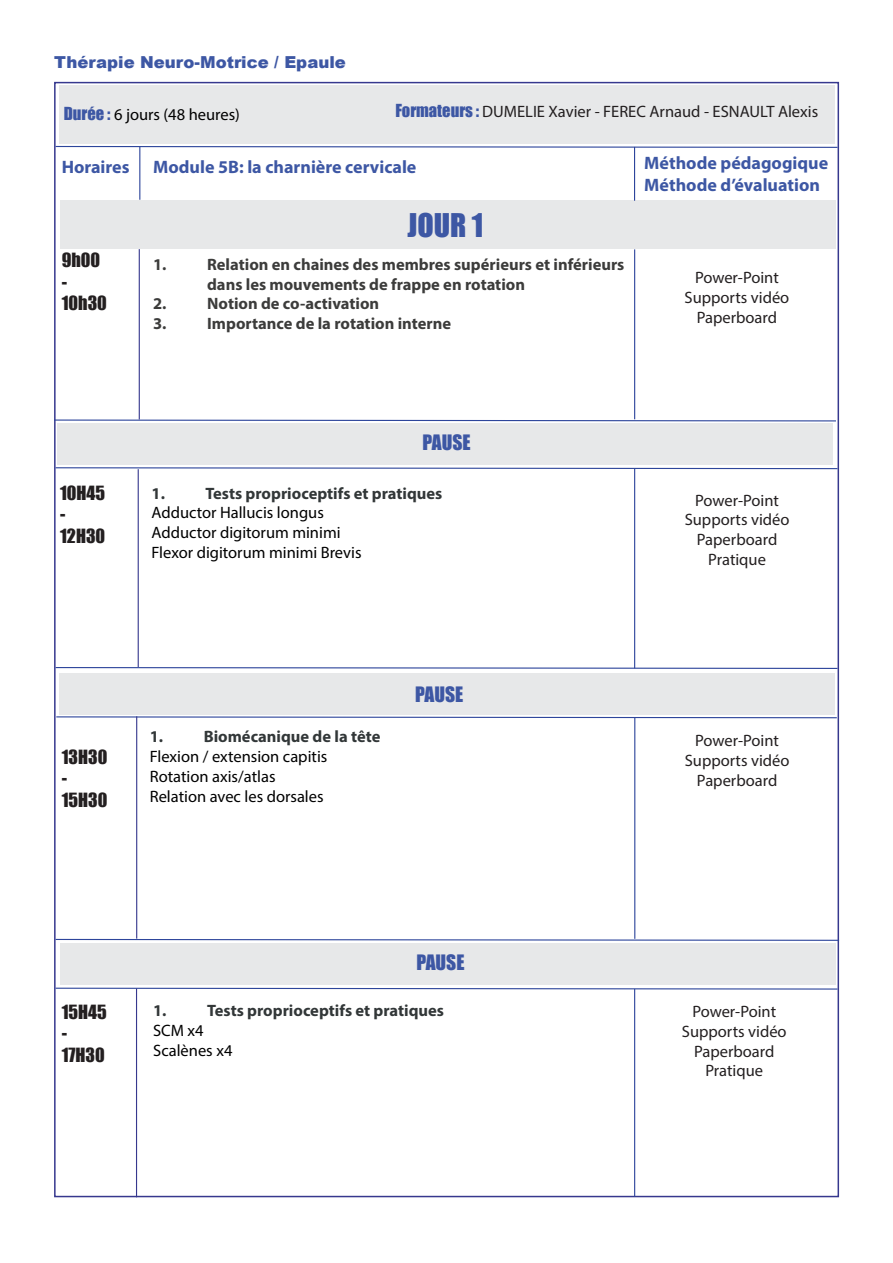
<style>
.page{position:relative;width:893px;height:1263px;background:#fff}
.page>*{position:absolute;margin:0;border:0;box-sizing:border-box;transform-origin:0 0}
.t1{font:30px "Impact";color:#3d57a4}
.t2{font:19.5px "Impact";color:#3d57a4}
.t3{font:700 18px/21.6px "Myriad Pro";color:#3d57a4}
.t4{font:18px/21.6px "Impact";color:#231f20}
.t5{font:16.5px/19.8px "Myriad Pro";color:#231f20;text-align:center}
.t6{font:16.5px "Myriad Pro";color:#000}
.t7{font:700 16.5px "Myriad Pro";color:#3c3c3b}
.t8{font:700 16.5px "Myriad Pro";color:#323738}
.t9{font:900 16.5px "Arial";color:#3d57a4}
.s1{font-family:"Impact";color:#3d57a4}
</style>
<div class="page">
<div style="left:59px;top:85px;width:775px;height:58px;background:#e7e8e9"></div>
<div style="left:60px;top:201px;width:775px;height:48px;background:#e7e8e9"></div>
<svg style="left:54px;top:145px;width:785px;height:3px"></svg>
<svg style="left:54px;top:419px;width:782px;height:3px"></svg>
<hr style="left:139px;top:147px;width:1px;height:53px;background:#2d459b">
<hr style="left:634px;top:147px;width:1px;height:54px;background:#2d459b">
<hr style="left:139px;top:249px;width:1px;height:170px;background:#36388e">
<hr style="left:634px;top:249px;width:1px;height:170px;background:#2d459b">
<div style="left:57px;top:424px;width:776px;height:41px;background:#e7e8e9"></div>
<svg style="left:54px;top:467px;width:785px;height:3px"></svg>
<hr style="left:634px;top:469px;width:1px;height:199px;background:#2d459b">
<svg style="left:54px;top:987px;width:785px;height:3px"></svg>
<hr style="left:138px;top:469px;width:1px;height:198px;background:#36388e">
<svg style="left:54px;top:666px;width:785px;height:3px"></svg>
<div style="left:59px;top:673px;width:775px;height:41px;background:#e7e8e9"></div>
<svg style="left:55px;top:716px;width:783px;height:3px"></svg>
<hr style="left:136px;top:716px;width:1px;height:223px;background:#36388e">
<hr style="left:634px;top:718px;width:1px;height:221px;background:#2d459b">
<div style="left:60px;top:943px;width:776px;height:41px;background:#e7e8e9"></div>
<svg style="left:54px;top:938px;width:786px;height:3px"></svg>
<hr style="left:136px;top:988px;width:1px;height:209px;background:#36388e">
<hr style="left:634px;top:989px;width:1px;height:208px;background:#2d459b">
<p class="t9" style="left:54px;top:50px;width:293px">Thérapie Neuro-Motrice / Epaule</p>
<p class="t6" style="left:64px;top:104px;width:178px"><span class="s1">Durée :</span> 6 jours (48 heures)</p>
<p class="t5" style="left:395px;top:102px;width:424px"><span class="s1">Formateurs :</span> DUMELIE Xavier - FEREC Arnaud - ESNAULT Alexis</p>
<p class="t3" style="left:62px;top:156px;width:69px">Horaires</p>
<p class="t3" style="left:153px;top:156px;width:265px">Module 5B: la charnière cervicale</p>
<p class="t3" style="left:644px;top:152px;width:185px">Méthode pédagogique<br>Méthode d’évaluation</p>
<p class="t1" style="left:407px;top:201px;width:77px">JOUR 1</p>
<p class="t4" style="left:62px;top:249px;width:47px">9h00 -<br>10h30</p>
<p class="t7" style="left:153px;top:253px;width:15px">1.</p>
<p class="t7" style="left:207px;top:253px;width:419px">Relation en chaines des membres supérieurs et inférieurs</p>
<p class="t7" style="left:207px;top:273px;width:319px">dans les mouvements de frappe en rotation</p>
<p class="t7" style="left:153px;top:293px;width:15px">2.</p>
<p class="t7" style="left:207px;top:293px;width:174px">Notion de co-activation</p>
<p class="t7" style="left:153px;top:313px;width:15px">3.</p>
<p class="t7" style="left:207px;top:313px;width:246px">Importance de la rotation interne</p>
<p class="t2" style="left:423px;top:428px;width:50px">PAUSE</p>
<p class="t4" style="left:60px;top:481px;width:47px">10H45 -<br>12H30</p>
<p class="t8" style="left:152px;top:482px;width:15px">1.</p>
<p class="t8" style="left:206px;top:482px;width:238px">Tests proprioceptifs et pratiques</p>
<p class="t6" style="left:152px;top:503px;width:174px">Adductor Hallucis longus</p>
<p class="t6" style="left:152px;top:522px;width:191px">Adductor digitorum minimi</p>
<p class="t6" style="left:152px;top:542px;width:212px">Flexor digitorum minimi Brevis</p>
<p class="t4" style="left:62px;top:745px;width:47px">13H30 -<br>15H30</p>
<p class="t8" style="left:150px;top:726px;width:15px">1.</p>
<p class="t8" style="left:204px;top:726px;width:178px">Biomécanique de la tête</p>
<p class="t6" style="left:150px;top:746px;width:179px">Flexion / extension capitis</p>
<p class="t6" style="left:150px;top:766px;width:127px">Rotation axis/atlas</p>
<p class="t6" style="left:150px;top:786px;width:175px">Relation avec les dorsales</p>
<p class="t2" style="left:415px;top:679px;width:50px">PAUSE</p>
<p class="t5" style="left:685px;top:268px;width:106px">Power-Point<br>Supports vidéo<br>Paperboard</p>
<p class="t5" style="left:685px;top:490px;width:106px">Power-Point<br>Supports vidéo<br>Paperboard</p>
<p class="t5" style="left:708px;top:549px;width:59px">Pratique</p>
<p class="t5" style="left:685px;top:730px;width:106px">Power-Point<br>Supports vidéo<br>Paperboard</p>
<p class="t2" style="left:416px;top:947px;width:50px">PAUSE</p>
<p class="t4" style="left:62px;top:1000px;width:47px">15H45 -<br>17H30</p>
<p class="t8" style="left:153px;top:1000px;width:15px">1.</p>
<p class="t8" style="left:207px;top:1000px;width:238px">Tests proprioceptifs et pratiques</p>
<p class="t6" style="left:153px;top:1020px;width:52px">SCM x4</p>
<p class="t6" style="left:153px;top:1040px;width:81px">Scalènes x4</p>
<p class="t5" style="left:682px;top:1001px;width:106px">Power-Point<br>Supports vidéo<br>Paperboard<br>Pratique</p>
</div>
